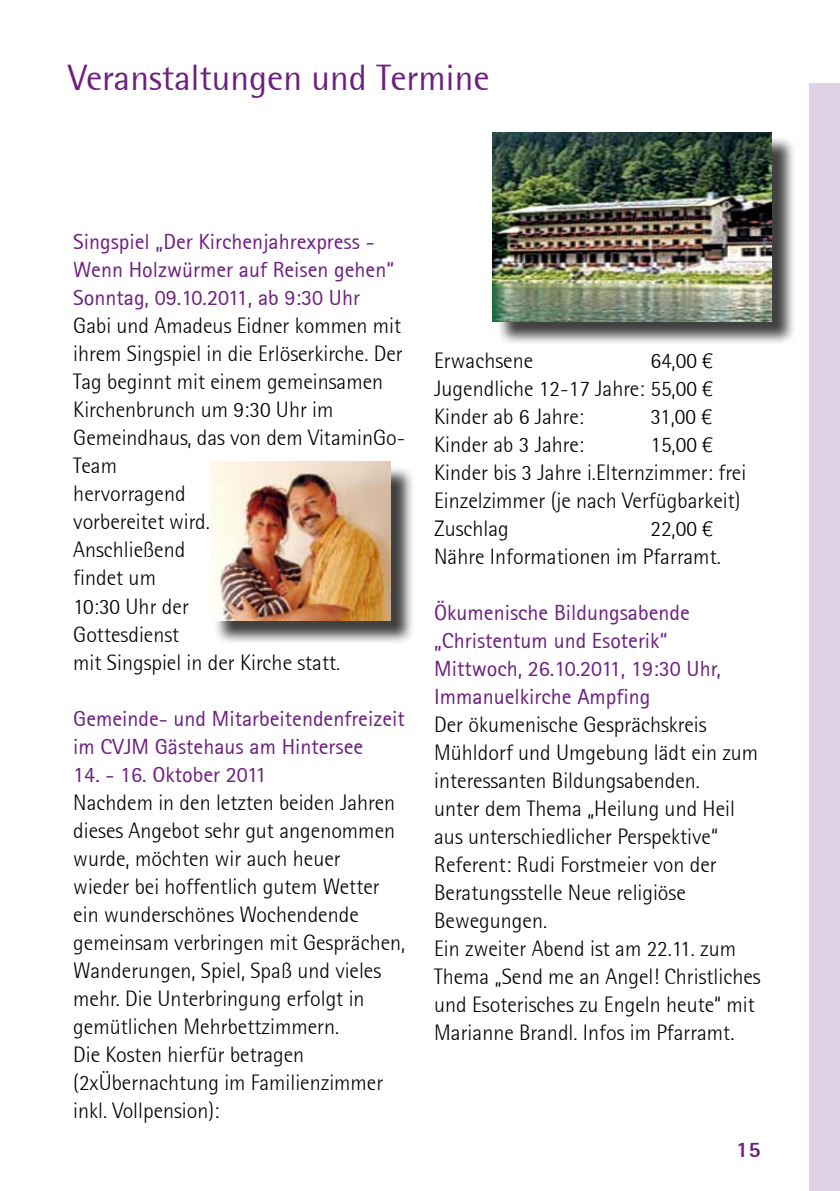
<style>
.page{position:relative;width:840px;height:1191px;background:#fff}
.page>*{position:absolute;margin:0;border:0;box-sizing:border-box;transform-origin:0 0}
.t1{font:36px "Rotis Semi Sans";color:#6d1f80}
.t2{font:300 22px/28px "Rotis Semi Sans";color:#000}
.t3{font:22px/28px "Rotis Sans Serif 55";color:#6d1f80}
.t4{font:22px "Rotis Sans Serif Extra Bold 75";color:#6d1f80}
</style>
<div class="page">
<div style="left:809px;top:84px;width:30px;height:1107px;background:#dfd2e6"></div>
<div style="left:213px;top:465px;width:202px;height:180px;background:#000;opacity:.75"></div>
<img style="left:210px;top:462px;width:180px;height:158px">
<div style="left:495px;top:135px;width:301px;height:211px;background:#000;opacity:.75"></div>
<img style="left:492px;top:132px;width:279px;height:189px">
<h1 class="t1" style="left:68px;top:57px;width:422px">Veranstaltungen und Termine</h1>
<p class="t3" style="left:73px;top:228px;width:322px">Singspiel „Der Kirchenjahrexpress -<br>Wenn Holzwürmer auf Reisen gehen“<br>Sonntag, 09.10.2011, ab 9:30 Uhr</p>
<p class="t2" style="left:73px;top:312px;width:333px">Gabi und Amadeus Eidner kommen mit ihrem Singspiel in die Erlöserkirche. Der<br>Tag beginnt mit einem gemeinsamen<br>Kirchenbrunch um 9:30 Uhr im<br>Gemeindhaus, das von dem VitaminGo-<br>Team<br>hervorragend<br>vorbereitet wird.<br>Anschließend<br>findet um<br>10:30 Uhr der<br>Gottesdienst<br>mit Singspiel in der Kirche statt.</p>
<p class="t3" style="left:73px;top:704px;width:333px">Gemeinde- und Mitarbeitendenfreizeit im CVJM Gästehaus am Hintersee</p>
<p class="t3" style="left:73px;top:760px;width:195px">14. - 16. Oktober 2011</p>
<p class="t2" style="left:73px;top:788px;width:333px">Nachdem in den letzten beiden Jahren dieses Angebot sehr gut angenommen wurde, möchten wir auch heuer<br>wieder bei hoffentlich gutem Wetter ein wunderschönes Wochendende gemeinsam verbringen mit Gesprächen, Wanderungen, Spiel, Spaß und vieles mehr. Die Unterbringung erfolgt in gemütlichen Mehrbettzimmern.<br>Die Kosten hierfür betragen (2xÜbernachtung im Familienzimmer inkl. Vollpension):</p>
<p class="t2" style="left:434px;top:346px;width:100px">Erwachsene</p>
<p class="t2" style="left:434px;top:346px;width:280px;text-align:justify;text-indent:216px">64,00 € Jugendliche 12-17 Jahre: 55,00 € Kinder ab 6 Jahre:</p>
<p class="t2" style="left:650px;top:402px;width:63px">31,00 €</p>
<p class="t2" style="left:434px;top:430px;width:151px">Kinder ab 3 Jahre:</p>
<p class="t2" style="left:434px;top:430px;width:313px;text-indent:216px">15,00 €<br>Kinder bis 3 Jahre i.Elternzimmer: frei<br>Einzelzimmer (je nach Verfügbarkeit)<br>Zuschlag</p>
<p class="t2" style="left:434px;top:514px;width:288px;text-indent:216px">22,00 €<br>Nähre Informationen im Pfarramt.</p>
<p class="t3" style="left:434px;top:598px;width:288px">Ökumenische Bildungsabende „Christentum und Esoterik“<br>Mittwoch, 26.10.2011, 19:30 Uhr,<br>Immanuelkirche Ampfing</p>
<p class="t2" style="left:434px;top:710px;width:328px">Der ökumenische Gesprächskreis Mühldorf und Umgebung lädt ein zum interessanten Bildungsabenden.<br>unter dem Thema „Heilung und Heil aus unterschiedlicher Perspektive“ Referent: Rudi Forstmeier von der Beratungsstelle Neue religiöse Bewegungen.<br>Ein zweiter Abend ist am 22.11. zum Thema „Send me an Angel! Christliches und Esoterisches zu Engeln heute“ mit Marianne Brandl. Infos im Pfarramt.</p>
<p class="t4" style="left:735px;top:1135px;width:26px">15</p>
</div>
